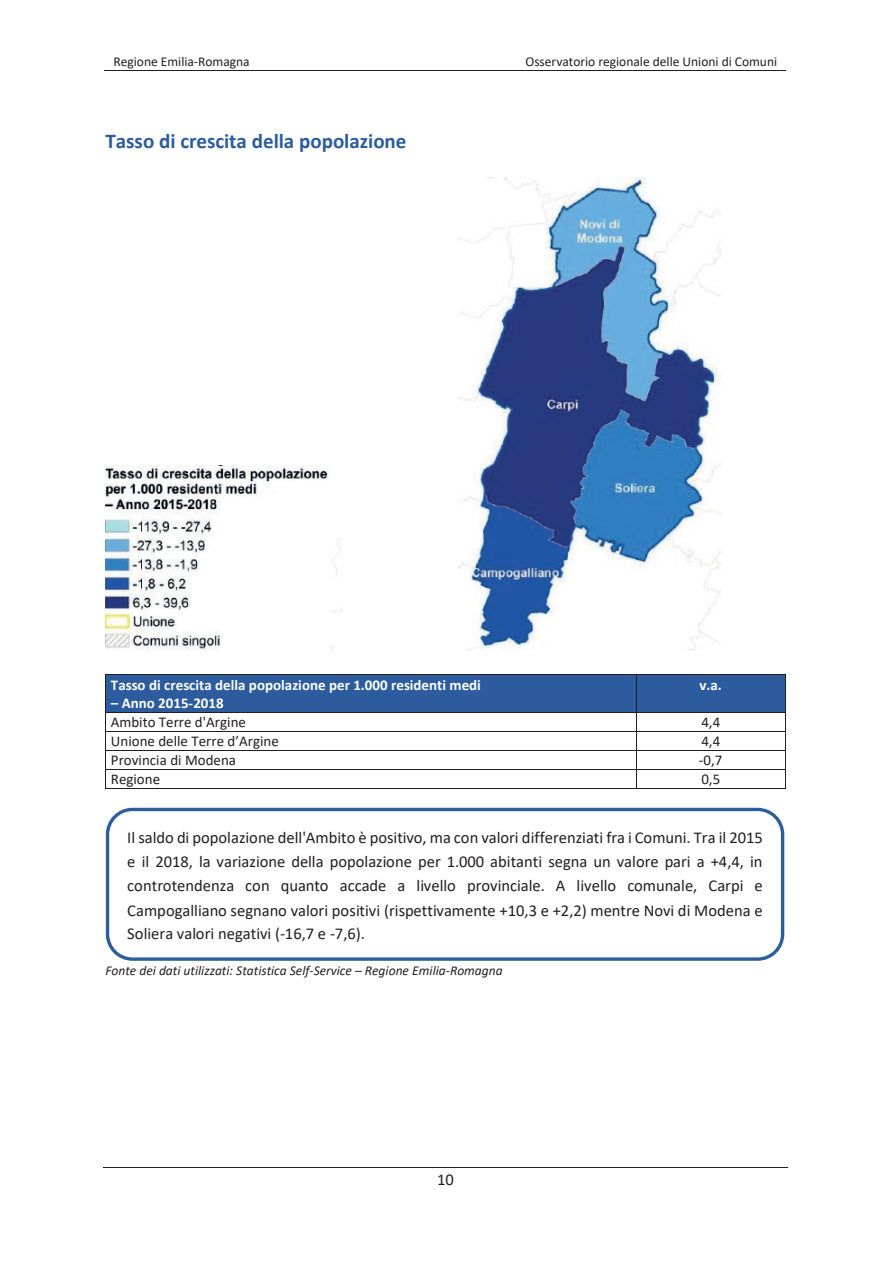
<style>
.page{position:relative;width:893px;height:1263px;background:#fff}
.page>*{position:absolute;margin:0;border:0;box-sizing:border-box;transform-origin:0 0}
.t1{font:700 21px "Calibri";color:#2c5c9d}
.t2{font:16.5px/24px "Calibri";color:#231f20;text-align:justify}
.t3{font:15px "Calibri";color:#231f20}
.t4{font:700 15px "Calibri";color:#fff}
.t5{font:italic 13.5px "Calibri";color:#231f20}
.t6{font:13.5px "Calibri";color:#231f20}
</style>
<div class="page">
<hr style="left:104px;top:70px;width:342px;height:1px;background:#231f20">
<hr style="left:445px;top:70px;width:341px;height:1px;background:#231f20">
<hr style="left:103px;top:1167px;width:685px;height:1px;background:#231f20">
<div style="left:111px;top:675px;width:520px;height:19px;background:#2c5c9d"></div>
<div style="left:111px;top:694px;width:520px;height:18px;background:#2c5c9d"></div>
<div style="left:637px;top:675px;width:148px;height:37px;background:#2c5c9d"></div>
<hr style="left:105px;top:675px;width:531px;height:1px;background:#231f20">
<hr style="left:636px;top:675px;width:149px;height:1px;background:#231f20">
<hr style="left:105px;top:675px;width:1px;height:37px;background:#231f20">
<hr style="left:636px;top:675px;width:1px;height:37px;background:#231f20">
<hr style="left:785px;top:675px;width:1px;height:37px;background:#231f20">
<hr style="left:105px;top:712px;width:531px;height:1px;background:#231f20">
<hr style="left:636px;top:712px;width:149px;height:1px;background:#231f20">
<hr style="left:105px;top:731px;width:531px;height:1px;background:#231f20">
<hr style="left:636px;top:731px;width:149px;height:1px;background:#231f20">
<hr style="left:105px;top:750px;width:531px;height:1px;background:#231f20">
<hr style="left:636px;top:750px;width:149px;height:1px;background:#231f20">
<hr style="left:105px;top:769px;width:531px;height:1px;background:#231f20">
<hr style="left:636px;top:769px;width:149px;height:1px;background:#231f20">
<svg style="left:105px;top:713px;width:1px;height:75px"></svg>
<hr style="left:105px;top:788px;width:531px;height:1px;background:#231f20">
<svg style="left:636px;top:713px;width:1px;height:76px"></svg>
<hr style="left:637px;top:788px;width:148px;height:1px;background:#231f20">
<svg style="left:785px;top:712px;width:1px;height:77px"></svg>
<img style="left:105px;top:465px;width:237px;height:185px">
<img style="left:458px;top:177px;width:263px;height:473px">
<div style="left:106px;top:808px;width:678px;height:153px;border:3px solid #2c5e9d;border-radius:25px"></div>
<p class="t6" style="left:113px;top:52px;width:138px">Regione Emilia-Romagna</p>
<p class="t6" style="left:525px;top:52px;width:253px">Osservatorio regionale delle Unioni di Comuni</p>
<p class="t1" style="left:105px;top:126px;width:303px">Tasso di crescita della popolazione</p>
<p class="t4" style="left:111px;top:674px;width:371px">Tasso di crescita della popolazione per 1.000 residenti medi</p>
<p class="t4" style="left:111px;top:692px;width:114px">– Anno 2015-2018</p>
<p class="t4" style="left:699px;top:674px;width:24px">v.a.</p>
<p class="t3" style="left:111px;top:712px;width:137px">Ambito Terre d'Argine</p>
<p class="t3" style="left:701px;top:712px;width:20px">4,4</p>
<p class="t3" style="left:111px;top:731px;width:169px">Unione delle Terre d’Argine</p>
<p class="t3" style="left:701px;top:731px;width:20px">4,4</p>
<p class="t3" style="left:111px;top:750px;width:127px">Provincia di Modena</p>
<p class="t3" style="left:699px;top:750px;width:25px">-0,7</p>
<p class="t3" style="left:111px;top:769px;width:51px">Regione</p>
<p class="t3" style="left:701px;top:769px;width:20px">0,5</p>
<p class="t2" style="left:127px;top:825px;width:637px">Il saldo di popolazione dell'Ambito è positivo, ma con valori differenziati fra i Comuni. Tra il 2015 e il 2018, la variazione della popolazione per 1.000 abitanti segna un valore pari a +4,4, in controtendenza con quanto accade a livello provinciale. A livello comunale, Carpi e Campogalliano segnano valori positivi (rispettivamente +10,3 e +2,2) mentre Novi di Modena e Soliera valori negativi (-16,7 e -7,6).</p>
<p class="t5" style="left:105px;top:961px;width:399px">Fonte dei dati utilizzati: Statistica Self-Service – Regione Emilia-Romagna</p>
<p class="t2" style="left:437px;top:1167px;width:18px">10</p>
</div>
